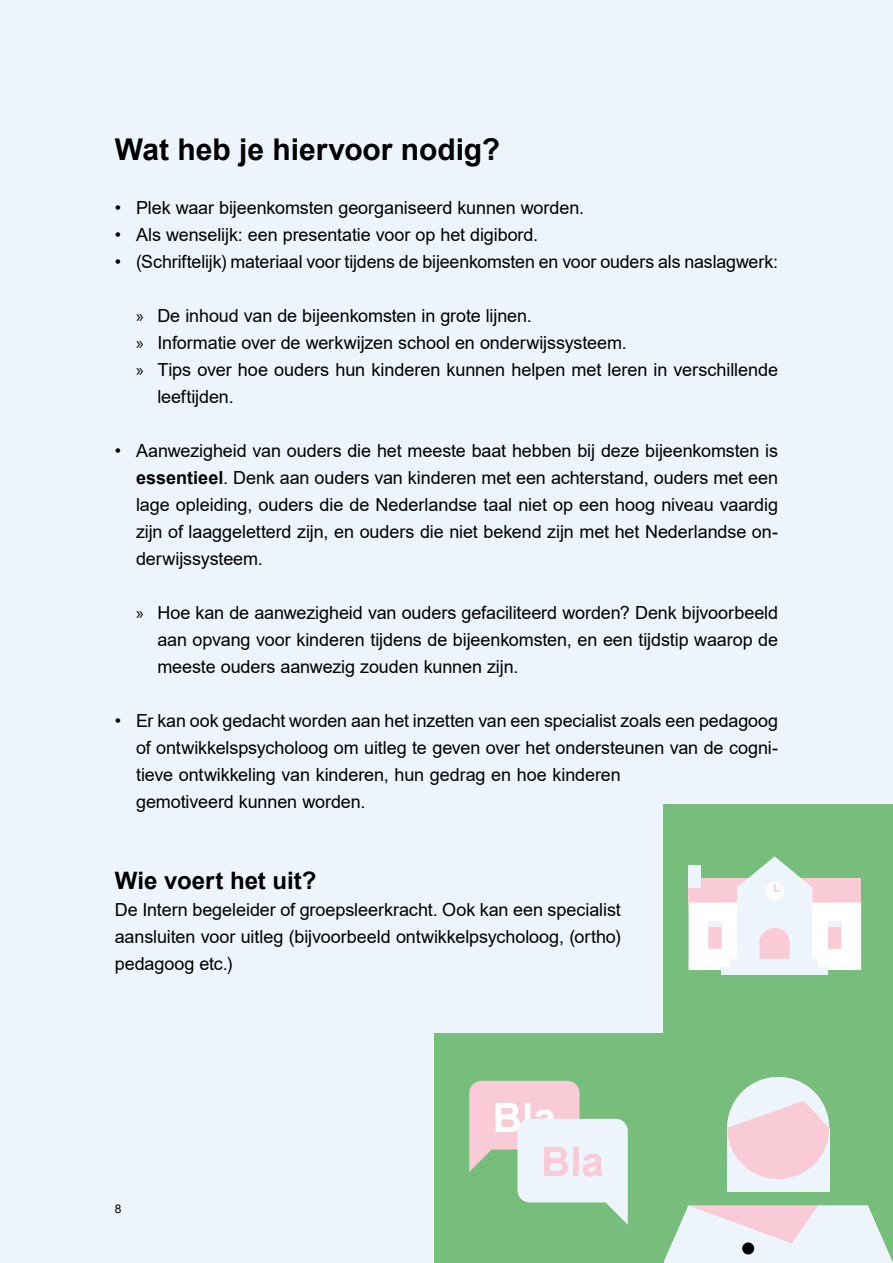
<style>
.page{position:relative;width:893px;height:1263px;background:#eef4fb}
.page>*{position:absolute;margin:0;border:0;box-sizing:border-box;transform-origin:0 0}
.t1{font:700 40.5px "Arial";color:#fff}
.t2{font:700 40.5px "Arial";color:#f9cbd7}
.t3{font:700 30px "Arial";color:#000}
.t4{font:700 24px "Arial";color:#000}
.t5{font:18px/27px "Arial";letter-spacing:-.005em;color:#000;text-align:justify}
.t6{font:12px "Arial";color:#000}
.s1{font-family:"Myriad Pro"}
.s2{font-weight:700}
</style>
<div class="page">
<div style="left:663px;top:804px;width:230px;height:229px;background:#77be7c"></div>
<div style="left:722px;top:967px;width:106px;height:7px;background:#eef4fb"></div>
<svg style="left:688px;top:856px;width:173px;height:114px"></svg>
<div style="left:688px;top:865px;width:13px;height:23px;background:#eef4fb"></div>
<div style="left:663px;top:1033px;width:230px;height:230px;background:#77be7c"></div>
<div style="left:727px;top:1128px;width:102px;height:63px;background:#eef4fb"></div>
<svg style="left:664px;top:1205px;width:229px;height:58px;background:#e2e6e5"></svg>
<div style="left:742px;top:1242px;width:12px;height:12px;background:#000;border-radius:50%"></div>
<div style="left:727px;top:1077px;width:102px;height:102px;background:#f9cbd7;border-radius:50%"></div>
<svg style="left:727px;top:1077px;width:102px;height:51px"></svg>
<div style="left:434px;top:1033px;width:229px;height:230px;background:#77be7c"></div>
<svg style="left:469px;top:1081px;width:159px;height:144px"></svg>
<h2 class="t3" style="left:115px;top:128px;width:387px">Wat heb je hiervoor nodig?</h2>
<p class="t5" style="left:115px;top:194px;width:471px">• Plek waar bijeenkomsten georganiseerd kunnen worden.</p>
<p class="t5" style="left:115px;top:221px;width:425px">• Als wenselijk: een presentatie voor op het digibord.</p>
<p class="t5" style="left:115px;top:248px;width:665px">• (Schriftelijk) materiaal voor tijdens de bijeenkomsten en voor ouders als naslagwerk:</p>
<p class="t5" style="left:136px;top:302px;width:397px"><span class="s1">»</span> De inhoud van de bijeenkomsten in grote lijnen.</p>
<p class="t5" style="left:136px;top:329px;width:492px"><span class="s1">»</span> Informatie over de werkwijzen school en onderwijssysteem.</p>
<p class="t5" style="left:136px;top:356px;width:644px"><span class="s1">»</span> Tips over hoe ouders hun kinderen kunnen helpen met leren in verschillende</p>
<p class="t5" style="left:157px;top:383px;width:78px">leeftijden.</p>
<p class="t5" style="left:136px;top:437px;width:644px;text-indent:-21px">• Aanwezigheid van ouders die het meeste baat hebben bij deze bijeenkomsten is <span class="s2">essentieel</span>. Denk aan ouders van kinderen met een achterstand, ouders met een lage opleiding, ouders die de Nederlandse taal niet op een hoog niveau vaardig zijn of laaggeletterd zijn, en ouders die niet bekend zijn met het Nederlandse on&shy;derwijssysteem.</p>
<p class="t5" style="left:157px;top:599px;width:622px;text-indent:-21px"><span class="s1">»</span> Hoe kan de aanwezigheid van ouders gefaciliteerd worden? Denk bijvoorbeeld aan opvang voor kinderen tijdens de bijeenkomsten, en een tijdstip waarop de meeste ouders aanwezig zouden kunnen zijn.</p>
<p class="t5" style="left:136px;top:707px;width:644px;text-align:left;text-indent:-21px">• Er kan ook gedacht worden aan het inzetten van een specialist zoals een pedagoog of ontwikkelspsycholoog om uitleg te geven over het ondersteunen van de cogni&shy;tieve ontwikkeling van kinderen, hun gedrag en hoe kinderen<br>gemotiveerd kunnen worden.</p>
<h3 class="t4" style="left:115px;top:863px;width:203px">Wie voert het uit?</h3>
<p class="t5" style="left:115px;top:896px;width:507px">De Intern begeleider of groepsleerkracht. Ook kan een specialist aansluiten voor uitleg (bijvoorbeeld ontwikkelpsycholoog, (ortho) pedagoog etc.)</p>
<p class="t6" style="left:115px;top:1200px;width:8px">8</p>
<h1 class="t1" style="left:493px;top:1091px;width:65px">Bla</h1>
<h1 class="t2" style="left:541px;top:1135px;width:65px">Bla</h1>
</div>
